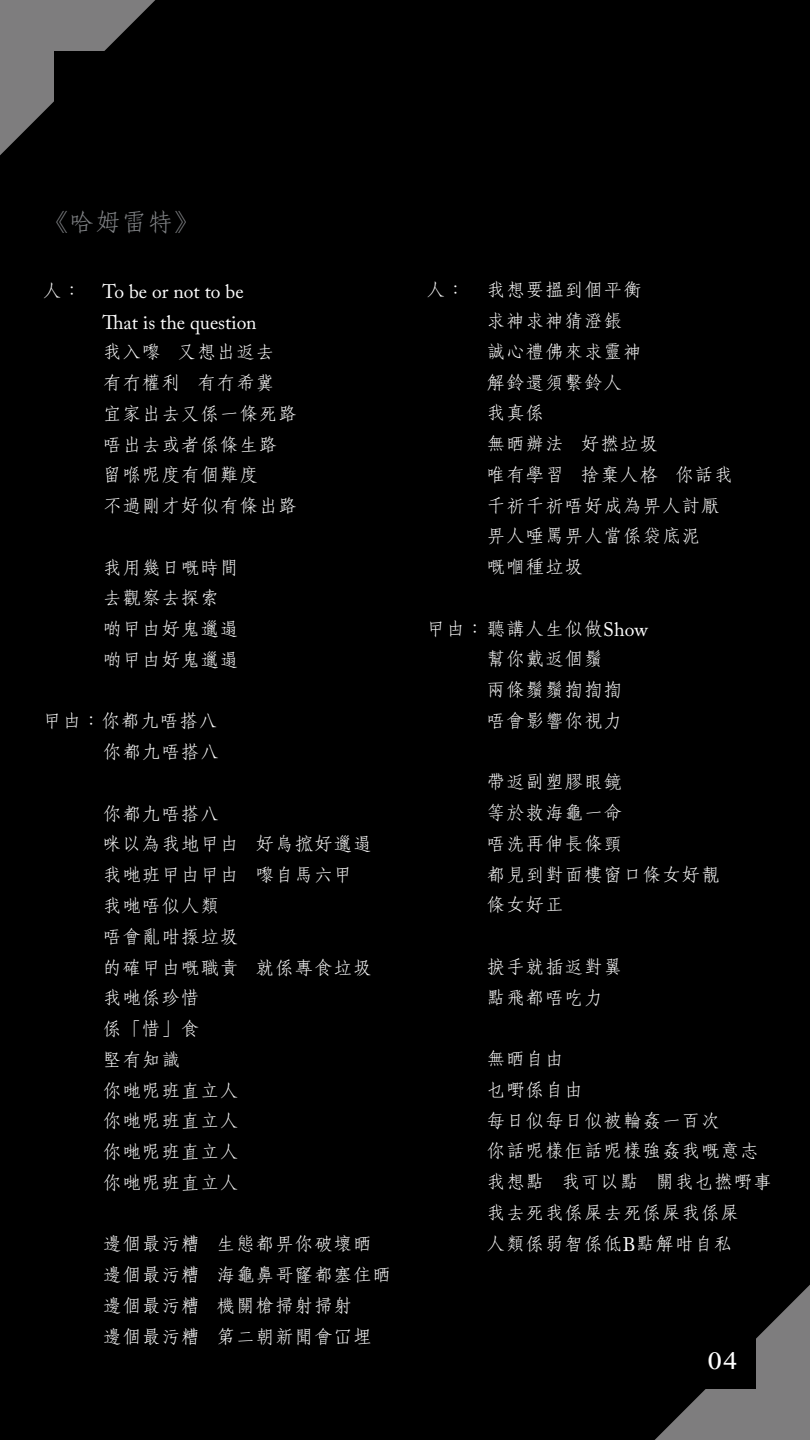
<style>
.page{position:relative;width:810px;height:1440px;background:#000}
.page>*{position:absolute;margin:0;border:0;box-sizing:border-box;transform-origin:0 0}
.t1{font:300 26.25px "C Fang Song HK";color:#808285}
.t2{font:22.5px "Bangla MN";color:#fff}
.t3{font:300 19.5px/30.8px "C Fang Song HK";color:#fff}
.t4{font:19.5px/30.8px "Adobe Caslon Pro";color:#fff}
.s1{font-family:"C Fang Song HK";font-weight:300}
.s2{font-family:"Adobe Caslon Pro";font-weight:400}
</style>
<div class="page">
<svg style="left:0;top:0;width:155px;height:155px"></svg>
<svg style="left:655px;top:1285px;width:155px;height:155px"></svg>
<div style="left:55px;top:51px;width:119px;height:119px;background:#000"></div>
<div style="left:636px;top:1270px;width:119px;height:119px;background:#000"></div>
<h1 class="t1" style="left:43px;top:204px;width:159px">《哈姆雷特》</h1>
<p class="t4" style="left:103px;top:276px;width:156px;text-indent:-60px"><span class="s1">人：</span> To be or not to be<br>That is the question</p>
<p class="t3" style="left:103px;top:336px;width:196px">我入嚟 又想出返去有冇權利 有冇希冀宜家出去又係一條死路唔出去或者係條生路留喺呢度有個難度<br>不過剛才好似有條出路</p>
<p class="t3" style="left:103px;top:551px;width:138px">我用幾日嘅時間去觀察去探索啲曱甴好鬼邋遢啲曱甴好鬼邋遢</p>
<p class="t3" style="left:43px;top:705px;width:179px;text-align:right">曱甴：你都九唔搭八你都九唔搭八</p>
<p class="t3" style="left:103px;top:797px;width:271px">你都九唔搭八<br>咪以為我地曱甴 好烏搲好邋遢我哋班曱甴曱甴 嚟自馬六甲我哋唔似人類<br>唔會亂咁揼垃圾<br>的確曱甴嘅職責 就係專食垃圾我哋係珍惜<br>係「惜」食<br>堅有知識<br>你哋呢班直立人<br>你哋呢班直立人<br>你哋呢班直立人<br>你哋呢班直立人</p>
<p class="t3" style="left:103px;top:1228px;width:291px">邊個最污糟 生態都畀你破壞晒邊個最污糟 海龜鼻哥窿都塞住晒邊個最污糟 機關槍掃射掃射<br>邊個最污糟 第二朝新聞會冚埋</p>
<p class="t3" style="left:486px;top:274px;width:249px;text-indent:-60px">人： 我想要搵到個平衡<br>求神求神猜澄鋹<br>誠心禮佛來求靈神<br>解鈴還須繫鈴人<br>我真係<br>無晒辦法 好撚垃圾<br>唯有學習 捨棄人格 你話我千祈千祈唔好成為畀人討厭畀人唾罵畀人當係袋底泥<br>嘅嗰種垃圾</p>
<p class="t3" style="left:486px;top:612px;width:163px;text-indent:-60px">曱甴：聽講人生似做<span class="s2">Show</span>幫你戴返個鬚<br>兩條鬚鬚揈揈揈<br>唔會影響你視力</p>
<p class="t3" style="left:486px;top:766px;width:235px">帶返副塑膠眼鏡<br>等於救海龜一命<br>唔洗再伸長條頸<br>都見到對面樓窗口條女好靚條女好正</p>
<p class="t3" style="left:486px;top:950px;width:138px">捩手就插返對翼點飛都唔吃力</p>
<p class="t3" style="left:486px;top:1042px;width:288px">無晒自由<br>乜嘢係自由<br>每日似每日似被輪姦一百次<br>你話呢樣佢話呢樣強姦我嘅意志我想點 我可以點 關我乜撚嘢事我去死我係屎去死係屎我係屎<br>人類係弱智係低<span class="s2">B</span>點解咁自私</p>
<p class="t2" style="left:708px;top:1345px;width:31px">04</p>
</div>
